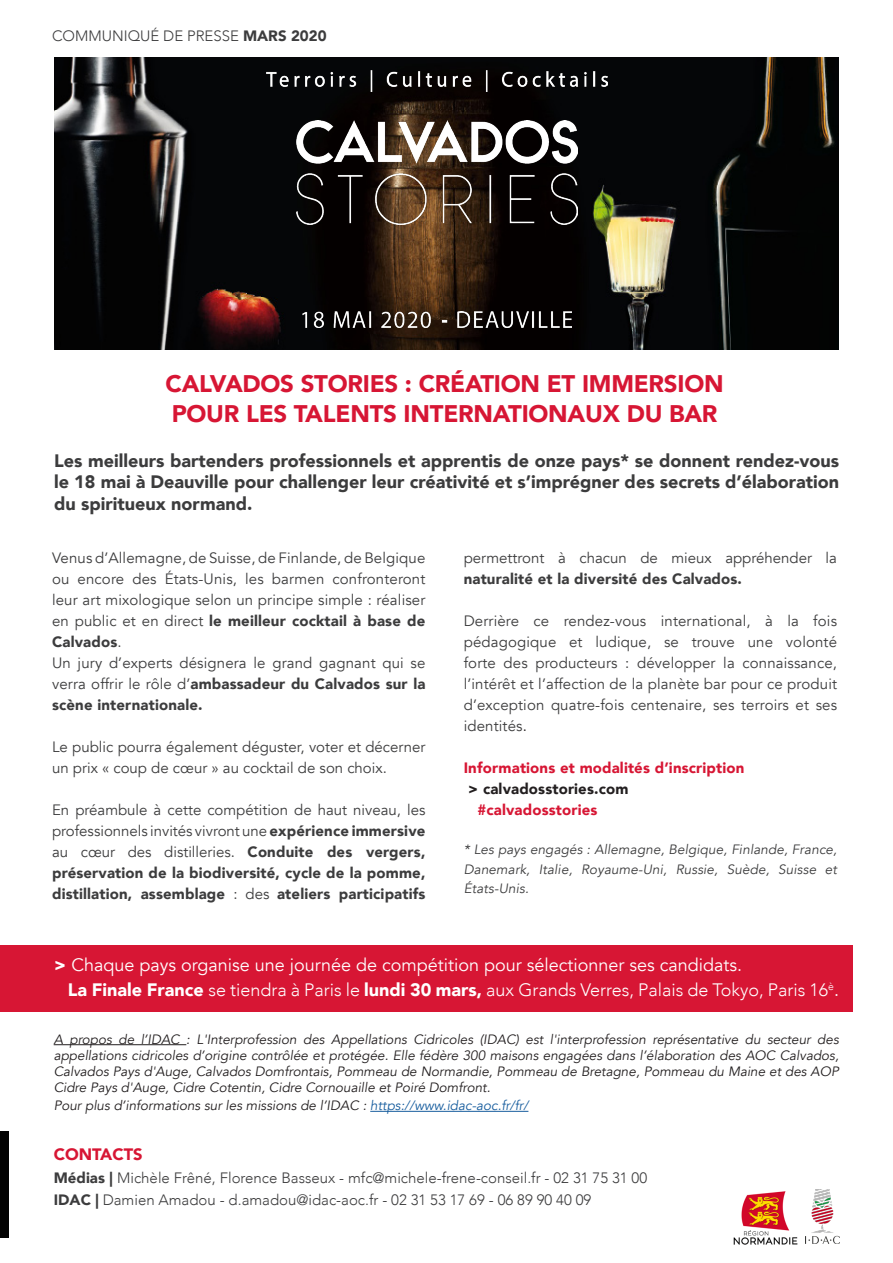
<style>
.page{position:relative;width:893px;height:1263px;background:#fff}
.page>*{position:absolute;margin:0;border:0;box-sizing:border-box;transform-origin:0 0}
.t1{font:900 24px "Avenir";letter-spacing:-.01em;color:#d71634}
.t2{font:900 18px/21.6px "Avenir";color:#3c3c3d;text-align:justify}
.t3{font:300 18px "Avenir";color:#fff}
.t4{font:18px "Avenir";color:#fff}
.t5{font:900 16.5px "Avenir";color:#d71634}
.t6{font:15px/21px "Avenir";letter-spacing:.01em;color:#3c3c3d;text-align:justify}
.t7{font:900 15px/21px "Avenir";letter-spacing:.01em;color:#3c3c3d;text-align:justify}
.t8{font:300 15px "Avenir";color:#3c3c3d}
.t9{font:900 15px "Avenir";letter-spacing:.01em;color:#d71634}
.t10{font:900 15px "Avenir";letter-spacing:.01em;color:#231f20}
.t11{font:italic 13.5px/16.2px "Avenir";color:#231f20;text-align:justify}
.t12{font:italic 13.5px/19.5px "Avenir";letter-spacing:.01em;color:#3c3c3d;text-align:justify}
.s1{font-weight:900}
.s2{font-weight:400}
.s3{color:#231f20}
.s4{color:#175d9e}
</style>
<div class="page">
<div style="left:0;top:945px;width:852px;height:67px;background:#d71634"></div>
<div style="left:0;top:1131px;width:9px;height:106px;background:#030303"></div>
<img style="left:806px;top:1190px;width:33px;height:54px">
<img style="left:733px;top:1191px;width:65px;height:54px">
<img style="left:54px;top:57px;width:785px;height:292px">
<img style="left:297px;top:120px;width:280px;height:105px">
<img style="left:266px;top:70px;width:341px;height:21px">
<img style="left:302px;top:312px;width:270px;height:16px">
<hr style="left:54px;top:1044px;width:132px;height:1px;background:#231f20">
<hr style="left:370px;top:1111px;width:158px;height:1px;background:#175d9e">
<p class="t8" style="left:52px;top:27px;width:276px">COMMUNIQUÉ DE PRESSE <span class="s1">MARS 2020</span></p>
<p class="t1" style="left:166px;top:363px;width:560px">CALVADOS STORIES : CRÉATION ET IMMERSION</p>
<p class="t1" style="left:172px;top:393px;width:547px">POUR LES TALENTS INTERNATIONAUX DU BAR</p>
<p class="t2" style="left:54px;top:449px;width:786px">Les meilleurs bartenders professionnels et apprentis de onze pays* se donnent rendez-vous le 18 mai à Deauville pour challenger leur créativité et s’imprégner des secrets d’élaboration du spiritueux normand.</p>
<p class="t6" style="left:52px;top:548px;width:375px">Venus d’Allemagne, de Suisse, de Finlande, de Belgique ou encore des États-Unis, les barmen confronteront leur art mixologique selon un principe simple : réaliser en public et en direct <span class="s1">le meilleur cocktail à base de Calvados</span>.</p>
<p class="t6" style="left:52px;top:653px;width:375px">Un jury d’experts désignera le grand gagnant qui se verra offrir le rôle d’<span class="s1">ambassadeur du Calvados sur la scène internationale.</span></p>
<p class="t6" style="left:52px;top:737px;width:375px">Le public pourra également déguster, voter et décerner un prix « coup de cœur » au cocktail de son choix.</p>
<p class="t7" style="left:52px;top:799px;width:375px"><span class="s2">En préambule à cette compétition de haut niveau, les professionnels invités vivront une</span> expérience immersive <span class="s2">au cœur des distilleries.</span> Conduite des vergers, préservation de la biodiversité, cycle de la pomme, distillation, assemblage <span class="s2">: des</span> ateliers participatifs</p>
<p class="t6" style="left:464px;top:548px;width:375px">permettront à chacun de mieux appréhender la <span class="s1">naturalité et la diversité des Calvados.</span></p>
<p class="t6" style="left:464px;top:611px;width:375px">Derrière ce rendez-vous international, à la fois pédagogique et ludique, se trouve une volonté forte des producteurs : développer la connaissance, l’intérêt et l’affection de la planète bar pour ce produit d’exception quatre-fois centenaire, ses terroirs et ses identités<span class="s3">.</span></p>
<p class="t9" style="left:464px;top:755px;width:282px">Informations et modalités d’inscription</p>
<p class="t10" style="left:468px;top:776px;width:162px">&gt; calvadosstories.com</p>
<p class="t9" style="left:477px;top:797px;width:122px">#calvadosstories</p>
<p class="t12" style="left:464px;top:840px;width:375px">* Les pays engagés : Allemagne, Belgique, Finlande, France, Danemark, Italie, Royaume-Uni, Russie, Suède, Suisse et États-Unis.</p>
<p class="t4" style="left:54px;top:954px;width:690px"><span class="s1">&gt;</span> Chaque pays organise une journée de compétition pour sélectionner ses candidats.</p>
<p class="t3" style="left:68px;top:979px;width:773px"><span class="s1">La Finale France</span> se tiendra à Paris le <span class="s1">lundi 30 mars,</span> aux Grands Verres, Palais de Tokyo, Paris 16<sup>è</sup><span class="s2">.</span></p>
<p class="t11" style="left:54px;top:1031px;width:787px">A propos de l’IDAC : L'Interprofession des Appellations Cidricoles (IDAC) est l'interprofession représentative du secteur des appellations cidricoles d’origine contrôlée et protégée. Elle fédère 300 maisons engagées dans l’élaboration des AOC Calvados, Calvados Pays d'Auge, Calvados Domfrontais, Pommeau de Normandie, Pommeau de Bretagne, Pommeau du Maine et des AOP Cidre Pays d'Auge, Cidre Cotentin, Cidre Cornouaille et Poiré Domfront.</p>
<p class="t11" style="left:54px;top:1098px;width:476px">Pour plus d’informations sur les missions de l’IDAC : <span class="s4">https://www.idac-aoc.fr/fr/</span></p>
<p class="t5" style="left:54px;top:1140px;width:90px">CONTACTS</p>
<p class="t8" style="left:54px;top:1169px;width:595px"><span class="s1">Médias |</span> Michèle Frêné, Florence Basseux - mfc@michele-frene-conseil.fr - 02 31 75 31 00</p>
<p class="t8" style="left:54px;top:1191px;width:539px"><span class="s1">IDAC |</span> Damien Amadou - d.amadou@idac-aoc.fr - 02 31 53 17 69 - 06 89 90 40 09</p>
</div>
